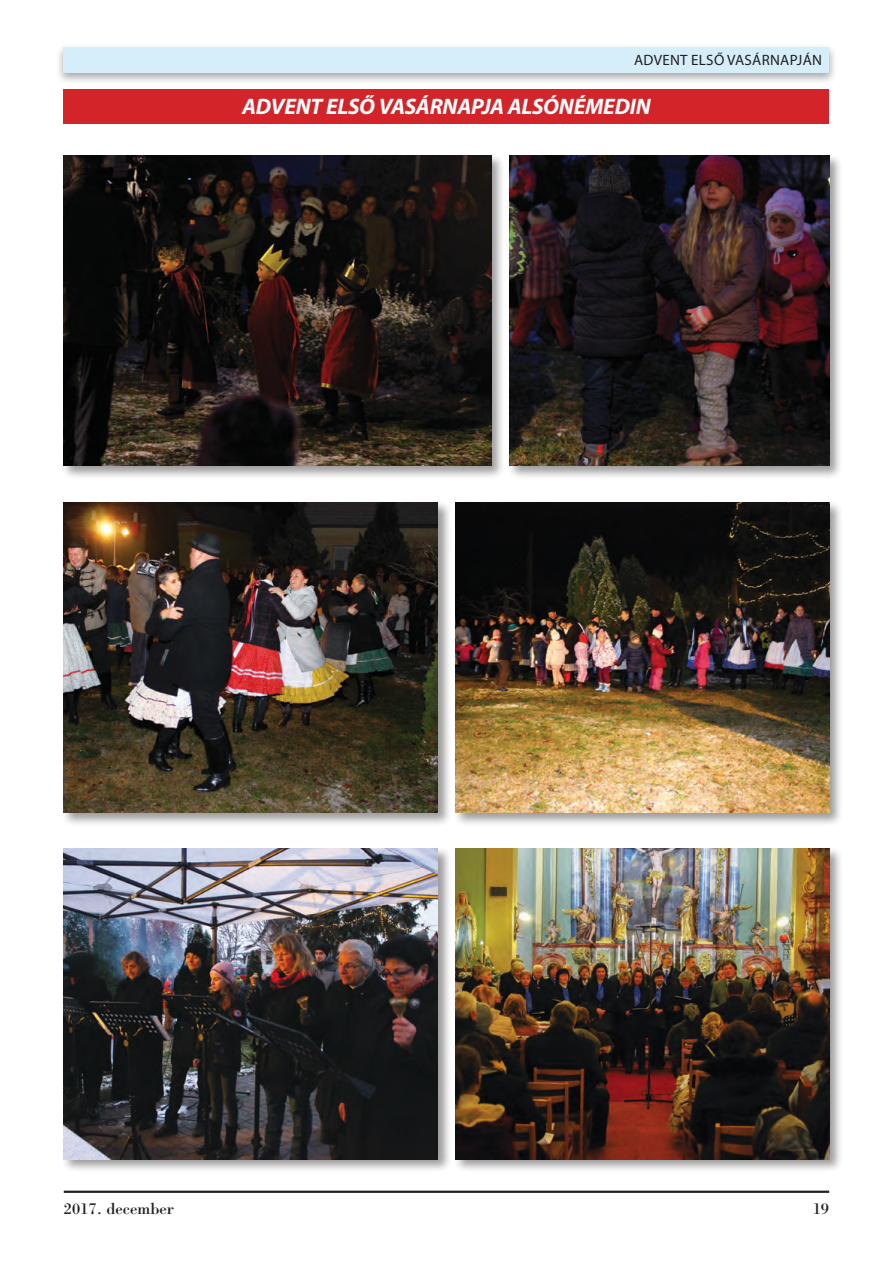
<style>
.page{position:relative;width:893px;height:1263px;background:#fff}
.page>*{position:absolute;margin:0;border:0;box-sizing:border-box;transform-origin:0 0}
.t1{font:italic 700 22.5px "Myriad Pro";letter-spacing:-.01em;color:#fff}
.t2{font:16.5px "H Bodoni";color:#231f20}
.t3{font:15px "Myriad Pro";letter-spacing:.02em;color:#231f20}
</style>
<div class="page">
<hr style="left:64px;top:1190px;width:765px;height:3px;background:#231f20">
<div style="left:56px;top:43px;width:781px;height:42px;background:#231f20;opacity:.4"></div>
<div style="left:64px;top:47px;width:765px;height:25px;background:#d6eefa"></div>
<div style="left:64px;top:89px;width:765px;height:35px;background:#d22429"></div>
<div style="left:507px;top:153px;width:336px;height:327px;background:#231f20;opacity:.45"></div>
<img style="left:509px;top:156px;width:320px;height:310px">
<div style="left:453px;top:500px;width:390px;height:327px;background:#231f20;opacity:.45"></div>
<img style="left:455px;top:502px;width:374px;height:310px">
<div style="left:453px;top:846px;width:390px;height:327px;background:#231f20;opacity:.45"></div>
<img style="left:455px;top:849px;width:374px;height:310px">
<div style="left:62px;top:153px;width:443px;height:327px;background:#231f20;opacity:.45"></div>
<img style="left:64px;top:156px;width:427px;height:310px">
<div style="left:62px;top:500px;width:390px;height:327px;background:#231f20;opacity:.45"></div>
<img style="left:64px;top:502px;width:374px;height:310px">
<div style="left:62px;top:846px;width:390px;height:327px;background:#231f20;opacity:.45"></div>
<img style="left:64px;top:849px;width:374px;height:310px">
<p class="t3" style="left:634px;top:51px;width:11px">ADV</p>
<p class="t3" style="left:662px;top:51px;width:46px">ENT ELSŐ</p>
<p class="t3" style="left:727px;top:51px;width:96px">VASÁRNAPJÁN</p>
<p class="t1" style="left:242px;top:92px;width:410px">ADVENT ELSŐ VASÁRNAPJA ALSÓNÉMEDIN</p>
<p class="t2" style="left:64px;top:1198px;width:112px">2017. december</p>
<p class="t2" style="left:813px;top:1198px;width:18px">19</p>
</div>
